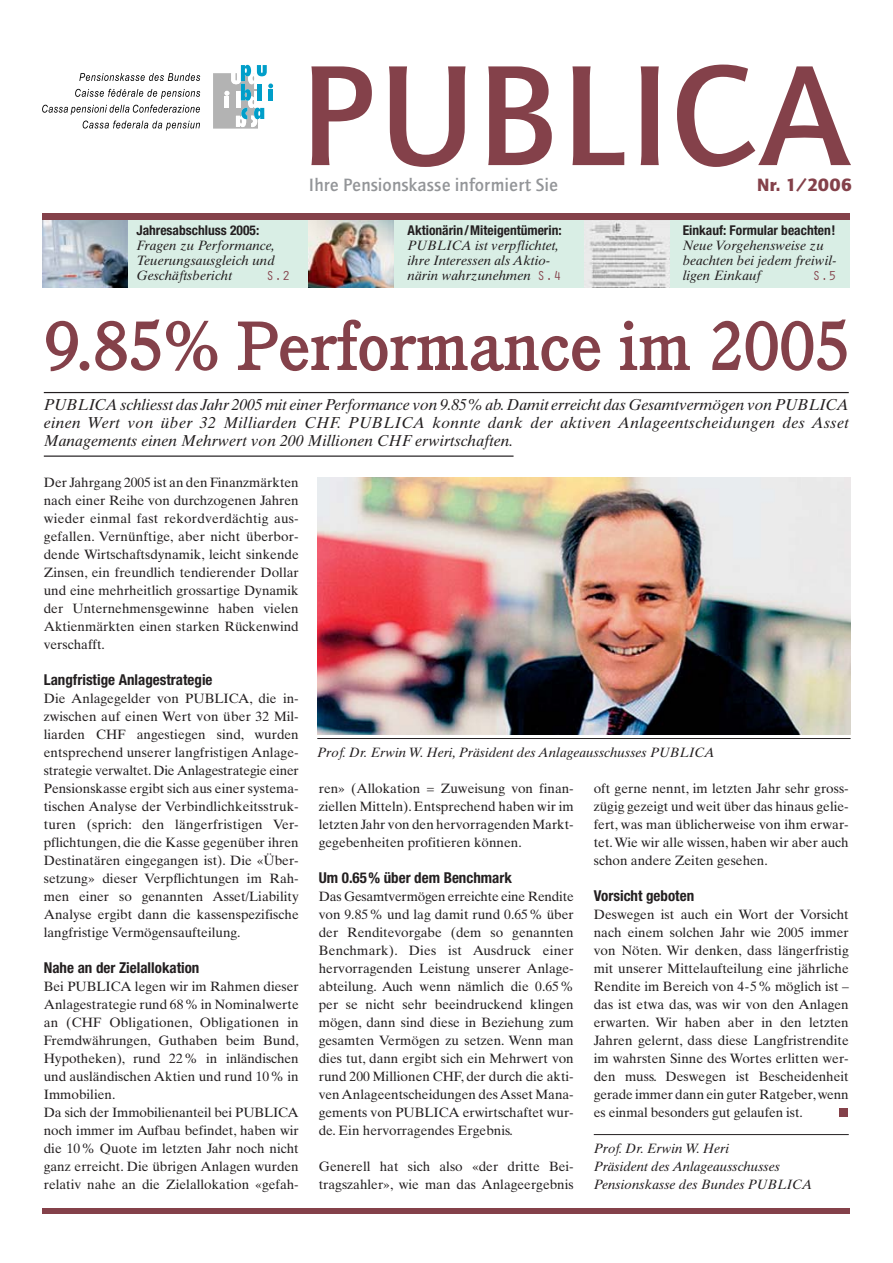
<style>
.page{position:relative;width:893px;height:1263px;background:#fff}
.page>*{position:absolute;margin:0;border:0;box-sizing:border-box;transform-origin:0 0}
.t1{font:500 144px "AT Quay Sans";letter-spacing:.005em;color:#84414a}
.t2{font:500 67.8px "Cushing LT";letter-spacing:-.01em;color:#84414a}
.t3{font:500 18px "AT Quay Sans";letter-spacing:.005em;color:#939598}
.t4{font:900 18px "AT Quay Sans";letter-spacing:.005em;color:#84414a}
.t5{font:italic 15.75px/18px "Times Ten LT";color:#231f20;text-align:justify}
.t6{font:700 condensed 15px "Helvetica Neue LT";color:#231f20}
.t7{font:13.5px/18px "Times Ten LT";color:#231f20;text-align:justify}
.t8{font:italic 13.5px/15px "Times Ten LT";color:#231f20}
.t9{font:700 condensed 13.5px "Helvetica Neue LT";color:#231f20}
.t10{font:13.5px "Orator";color:#84414a}
.s1{font-family:"Orator";font-style:normal;color:#84414a}
</style>
<div class="page">
<div style="left:42px;top:213px;width:808px;height:75px;background:#d9eee5"></div>
<img style="left:42px;top:220px;width:85px;height:68px">
<img style="left:309px;top:220px;width:85px;height:68px">
<img style="left:584px;top:220px;width:85px;height:68px">
<hr style="left:594px;top:1134px;width:255px;height:1px;background:#231f20">
<div style="left:839px;top:1108px;width:8px;height:9px;background:#84414a"></div>
<div style="left:42px;top:1208px;width:808px;height:5px;background:#84414a"></div>
<hr style="left:44px;top:392px;width:805px;height:1px;background:#231f20">
<hr style="left:44px;top:455px;width:470px;height:2px;background:#231f20">
<div style="left:42px;top:213px;width:808px;height:7px;background:#84414a"></div>
<svg style="left:213px;top:65px;width:60px;height:64px"></svg>
<svg style="left:79px;top:73px;width:121px;height:8px"></svg>
<svg style="left:75px;top:89px;width:125px;height:10px"></svg>
<svg style="left:42px;top:105px;width:158px;height:10px"></svg>
<svg style="left:83px;top:121px;width:117px;height:10px"></svg>
<img style="left:317px;top:477px;width:533px;height:258px">
<hr style="left:317px;top:738px;width:534px;height:1px;background:#231f20">
<h1 class="t1" style="left:300px;top:63px;width:556px">PUBLICA</h1>
<h3 class="t3" style="left:309px;top:179px;width:251px">Ihre Pensionskasse informiert Sie</h3>
<h3 class="t4" style="left:757px;top:179px;width:96px">Nr. 1/2006</h3>
<p class="t9" style="left:408px;top:226px;width:156px">Aktionärin/Miteigentümerin:</p>
<p class="t8" style="left:408px;top:240px;width:155px">PUBLICA ist verpflichtet, ihre Interessen als Aktio&shy;närin wahrzunehmen <span class="s1">S.4</span></p>
<p class="t9" style="left:683px;top:226px;width:154px">Einkauf: Formular beachten!</p>
<p class="t8" style="left:683px;top:240px;width:155px">Neue Vorgehensweise zu beachten bei jedem freiwil&shy;ligen Einkauf</p>
<p class="t9" style="left:136px;top:226px;width:124px">Jahresabschluss 2005:</p>
<p class="t8" style="left:136px;top:240px;width:140px;text-align:justify">Fragen zu Performance, Teuerungsausgleich und Geschäftsbericht</p>
<p class="t10" style="left:812px;top:268px;width:26px">S.5</p>
<h2 class="t2" style="left:44px;top:322px;width:809px">9.85% Performance im 2005</h2>
<p class="t10" style="left:266px;top:268px;width:26px">S.2</p>
<p class="t5" style="left:44px;top:397px;width:806px">PUBLICA schliesst das Jahr 2005 mit einer Performance von 9.85% ab.Damit erreicht das Gesamtvermögen von PUBLICA einen Wert von über 32 Milliarden CHF. PUBLICA konnte dank der aktiven Anlageentscheidungen des Asset Managements einen Mehrwert von 200 Millionen CHF erwirtschaften.</p>
<p class="t7" style="left:44px;top:474px;width:256px">Der Jahrgang 2005 ist an den Finanzmärkten nach einer Reihe von durchzogenen Jahren wieder einmal fast rekordverdächtig aus&shy;gefallen. Vernünftige, aber nicht überbor&shy;dende Wirtschaftsdynamik, leicht sinkende Zinsen, ein freundlich tendierender Dollar und eine mehrheitlich grossartige Dynamik der Unternehmensgewinne haben vielen Aktienmärkten einen starken Rückenwind verschafft.</p>
<p class="t6" style="left:44px;top:674px;width:170px">Langfristige Anlagestrategie</p>
<p class="t7" style="left:44px;top:690px;width:256px">Die Anlagegelder von PUBLICA, die in&shy;zwischen auf einen Wert von über 32 Mil&shy;liarden CHF angestiegen sind, wurden entsprechend unserer langfristigen Anlage&shy;strategie verwaltet. Die Anlagestrategie einer Pensionskasse ergibt sich aus einer systema&shy;tischen Analyse der Verbindlichkeitsstruk&shy;turen (sprich: den längerfristigen Ver&shy;pflichtungen, die die Kasse gegenüber ihren Destinatären eingegangen ist). Die «Über&shy;setzung» dieser Verpflichtungen im Rah&shy;men einer so genannten Asset/Liability Analyse ergibt dann die kassenspezifische langfristige Vermögensaufteilung.</p>
<p class="t6" style="left:44px;top:962px;width:157px">Nahe an der Zielallokation</p>
<p class="t7" style="left:44px;top:978px;width:256px;text-align:left">Bei PUBLICA legen wir im Rahmen dieser Anlagestrategie rund 68% in Nominalwerte an (CHF Obligationen, Obligationen in Fremdwährungen, Guthaben beim Bund, Hypotheken), rund 22% in inländischen und ausländischen Aktien und rund 10% in Immobilien.<br>Da sich der Immobilienanteil bei PUBLICA noch immer im Aufbau befindet, haben wir die 10% Quote im letzten Jahr noch nicht ganz erreicht. Die übrigen Anlagen wurden relativ nahe an die Zielallokation «gefah-</p>
<p class="t8" style="left:317px;top:746px;width:399px">Prof. Dr. Erwin W. Heri, Präsident des Anlageausschusses PUBLICA</p>
<p class="t7" style="left:319px;top:780px;width:256px">ren» (Allokation = Zuweisung von finan&shy;ziellen Mitteln). Entsprechend haben wir im letzten Jahr von den hervorragenden Markt&shy;gegebenheiten profitieren können.</p>
<p class="t6" style="left:319px;top:872px;width:195px">Um 0.65% über dem Benchmark</p>
<p class="t7" style="left:319px;top:888px;width:256px">Das Gesamtvermögen erreichte eine Rendite von 9.85% und lag damit rund 0.65% über der Renditevorgabe (dem so genannten Benchmark). Dies ist Ausdruck einer hervorragenden Leistung unserer Anlage&shy;abteilung. Auch wenn nämlich die 0.65% per se nicht sehr beeindruckend klingen mögen, dann sind diese in Beziehung zum gesamten Vermögen zu setzen. Wenn man dies tut, dann ergibt sich ein Mehrwert von rund 200 Millionen CHF, der durch die akti&shy;ven Anlageentscheidungen des Asset Mana&shy;gements von PUBLICA erwirtschaftet wur&shy;de. Ein hervorragendes Ergebnis.</p>
<p class="t7" style="left:319px;top:1158px;width:256px">Generell hat sich also «der dritte Bei&shy;tragszahler», wie man das Anlageergebnis</p>
<p class="t7" style="left:594px;top:780px;width:256px">oft gerne nennt, im letzten Jahr sehr gross&shy;zügig gezeigt und weit über das hinaus gelie&shy;fert, was man üblicherweise von ihm erwar&shy;tet.Wie wir alle wissen, haben wir aber auch schon andere Zeiten gesehen.</p>
<p class="t6" style="left:594px;top:890px;width:102px">Vorsicht geboten</p>
<p class="t7" style="left:594px;top:906px;width:256px">Deswegen ist auch ein Wort der Vorsicht nach einem solchen Jahr wie 2005 immer von Nöten. Wir denken, dass längerfristig mit unserer Mittelaufteilung eine jährliche Rendite im Bereich von 4-5% möglich ist – das ist etwa das, was wir von den Anlagen erwarten. Wir haben aber in den letzten Jahren gelernt, dass diese Langfristrendite im wahrsten Sinne des Wortes erlitten wer&shy;den muss. Deswegen ist Bescheidenheit gerade immer dann ein guter Ratgeber,wenn es einmal besonders gut gelaufen ist.</p>
<p class="t8" style="left:594px;top:1140px;width:220px;line-height:18px">Prof. Dr. Erwin W. Heri<br>Präsident des Anlageausschusses<br>Pensionskasse des Bundes PUBLICA</p>
</div>
